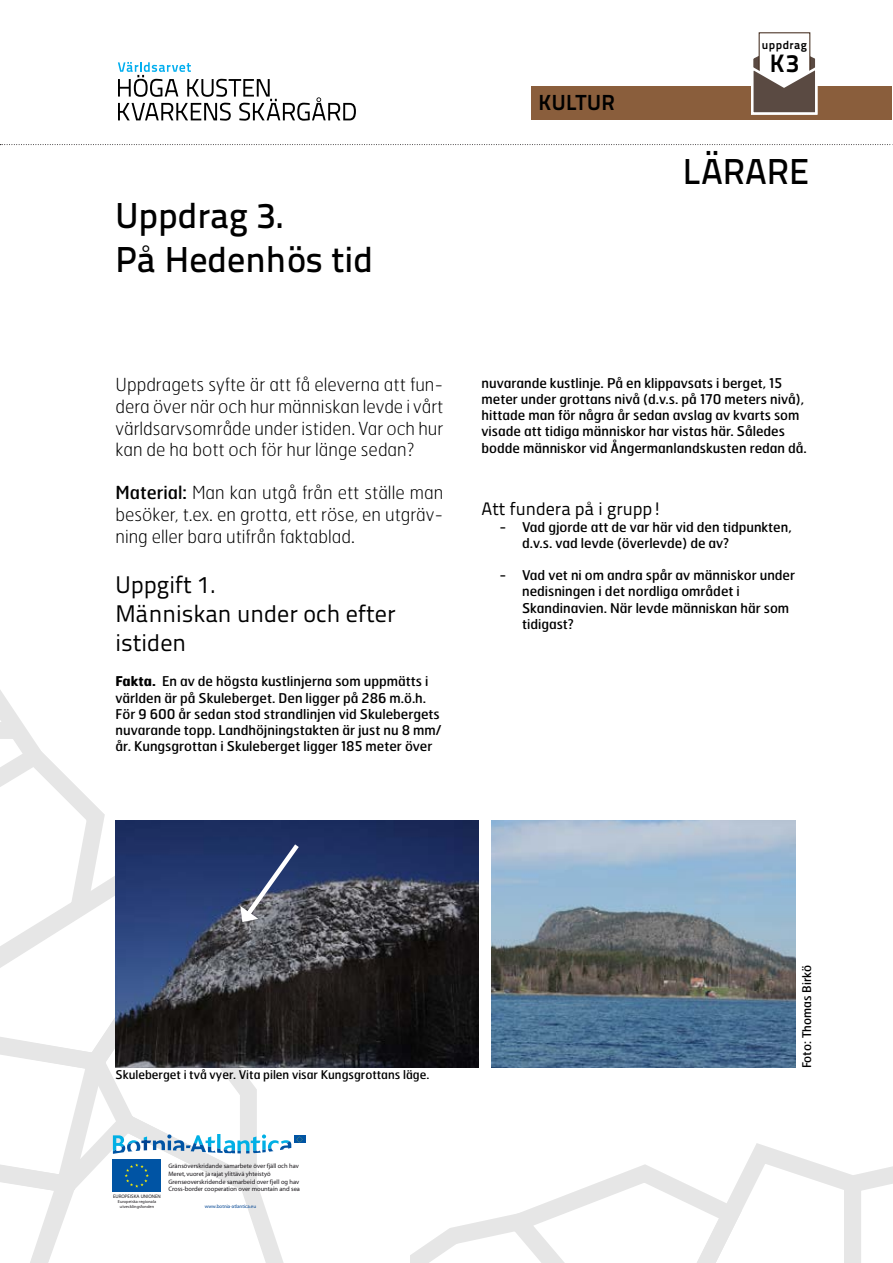
<style>
.page{position:relative;width:893px;height:1263px;background:#fff}
.page>*{position:absolute;margin:0;border:0;box-sizing:border-box;transform-origin:0 0}
.t1{font:36px/43.2px "Titillium Text 14 L 600 wt";color:#000}
.t2{font:25.2px "Titillium Text 14 L 800 wt";color:#000}
.t3{font:24px/28.8px "Titillium Text 14 L 400 wt";color:#000}
.t4{font:21.75px "Titillium Text 14 L 800 wt";letter-spacing:.015em;color:#000}
.t5{font:100 18px/21.6px "Hermes";color:#000;text-align:justify}
.t6{font:18px "Titillium Text 14 L 400 wt";color:#000}
.t7{font:13.5px/16.2px "Hermes";color:#000}
.t8{font:12px "Hermes";color:#000}
.t9{font:11.7px "Titillium Text 14 L 800 wt";letter-spacing:.04em;color:#000}
.t10{font:6.45px/7.8px "Myriad";color:#1a171b}
.t11{font:4.95px "Myriad Pro";color:#004492}
.t12{font:4.95px "Myriad";color:#1a171b}
.t13{font:4.35px/5.1px "Myriad";letter-spacing:.01em;color:#1a171b;text-align:center}
.s1{font-weight:400}
.s2{font-weight:700}
</style>
<div class="page">
<svg style="left:410px;top:1143px;width:483px;height:120px"></svg>
<svg style="left:0;top:144px;width:893px;height:1px"></svg>
<svg style="left:118px;top:62px;width:238px;height:59px"></svg>
<div style="left:531px;top:86px;width:360px;height:33px;background:#8a5e3c"></div>
<svg style="left:751px;top:40px;width:67px;height:75px"></svg>
<img style="left:363px;top:820px;width:115px;height:247px">
<img style="left:492px;top:820px;width:304px;height:247px">
<svg style="left:0;top:690px;width:363px;height:573px"></svg>
<h1 class="t1" style="left:116px;top:194px;width:259px">Uppdrag 3.<br>På Hedenhös tid</h1>
<h3 class="t4" style="left:539px;top:89px;width:78px">KULTUR</h3>
<p class="t9" style="left:762px;top:38px;width:47px">uppdrag</p>
<h2 class="t2" style="left:770px;top:48px;width:31px">K3</h2>
<h1 class="t1" style="left:683px;top:150px;width:128px">LÄRARE</h1>
<h3 class="t5" style="left:116px;top:374px;width:329px">Uppdragets syfte är att få eleverna att fun&shy;dera över när och hur människan levde i vårt världsarvsområde under istiden. Var och hur kan de ha bott och för hur länge sedan?</h3>
<h3 class="t5" style="left:116px;top:482px;width:329px"><span class="s1">Material:</span> Man kan utgå från ett ställe man besöker, t.ex. en grotta, ett röse, en utgräv&shy;ning eller bara utifrån faktablad.</h3>
<h3 class="t3" style="left:116px;top:570px;width:282px">Uppgift 1.<br>Människan under och efter istiden</h3>
<p class="t7" style="left:116px;top:673px;width:327px"><span class="s2">Fakta.</span> En av de högsta kustlinjerna som uppmätts i världen är på Skuleberget. Den ligger på 286 m.ö.h.<br>För 9 600 år sedan stod strandlinjen vid Skulebergets nuvarande topp. Landhöjningstakten är just nu 8 mm/ år. Kungsgrottan i Skuleberget ligger 185 meter över</p>
<p class="t7" style="left:482px;top:375px;width:327px">nuvarande kustlinje. På en klippavsats i berget, 15 meter under grottans nivå (d.v.s. på 170 meters nivå), hittade man för några år sedan avslag av kvarts som visade att tidiga människor har vistas här. Således bodde människor vid Ångermanlandskusten redan då.</p>
<h3 class="t6" style="left:482px;top:498px;width:182px">Att fundera på i grupp!</h3>
<p class="t7" style="left:522px;top:519px;width:271px;text-indent:-23px">- Vad gjorde att de var här vid den tidpunkten, d.v.s. vad levde (överlevde) de av?</p>
<p class="t7" style="left:522px;top:567px;width:275px;text-indent:-23px">- Vad vet ni om andra spår av människor under nedisningen i det nordliga området i Skandinavien. När levde människan här som tidigast?</p>
<p class="t8" style="left:116px;top:1068px;width:315px">Skuleberget i två vyer. Vita pilen visar Kungsgrottans läge.</p>
<p class="t12" style="left:113px;top:1194px;width:49px">EUROPEISKA UNIONEN</p>
<p class="t13" style="left:118px;top:1199px;width:40px">Europeiska regionala utvecklingsfonden</p>
<p class="t10" style="left:168px;top:1162px;width:133px">Gränsöverskridande samarbete över fjäll och hav Meret, vuoret ja rajat ylittävä yhteistyö Grenseoverskridende samarbeid over fjell og hav Cross-border cooperation over mountain and sea</p>
<p class="t11" style="left:205px;top:1203px;width:53px">www.botnia-atlantica.eu</p>
<p class="t8" style="left:800px;top:1068px;width:105px;rotate:-90deg">Foto: Thomas Birkö</p>
</div>
